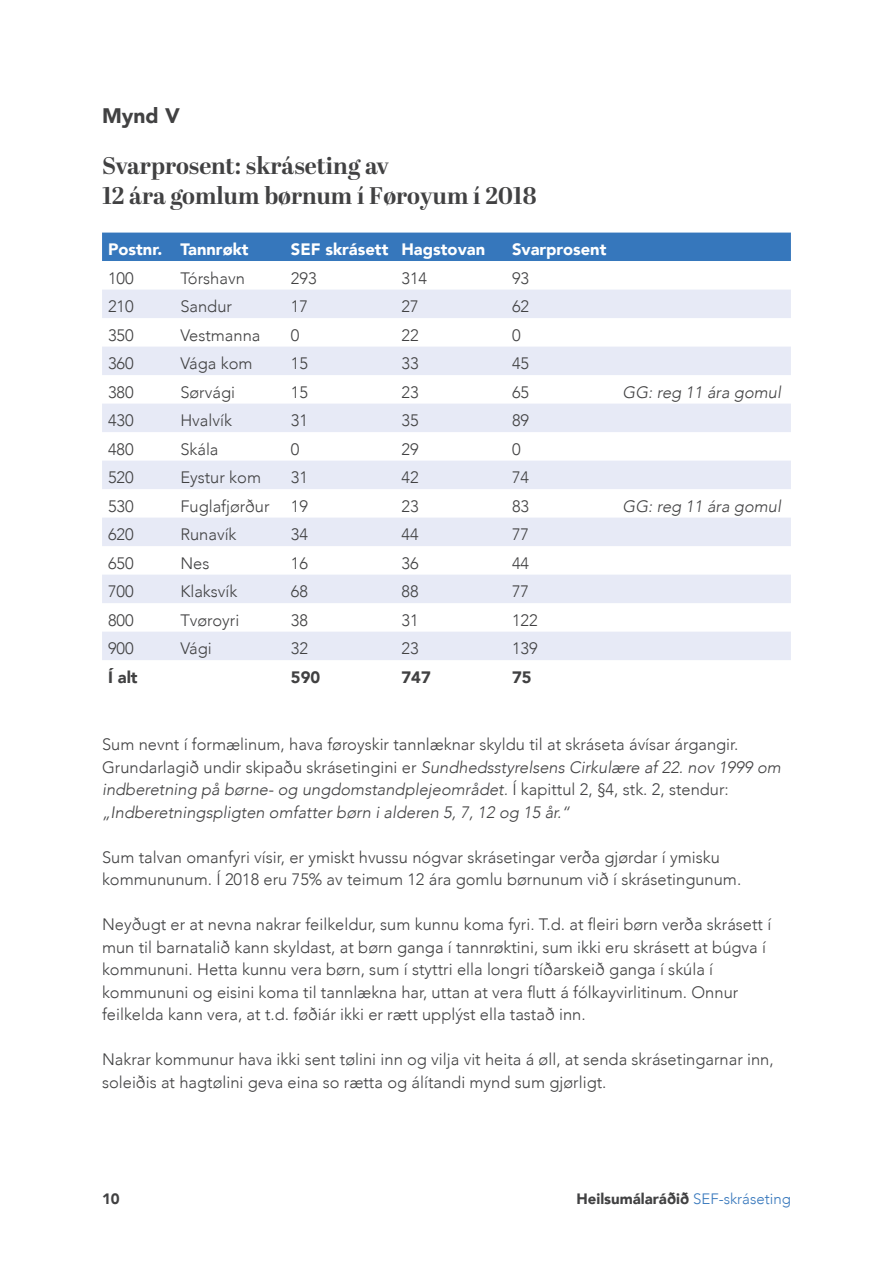
<style>
.page{position:relative;width:893px;height:1263px;background:#fff}
.page>*{position:absolute;margin:0;border:0;box-sizing:border-box;transform-origin:0 0}
.t1{font:700 24px/30px "Abril Display";color:#414142}
.t2{font:900 21px "Avenir";color:#414142}
.t3{font:300 16.5px/22.5px "Avenir";color:#414142}
.t4{font:900 16.5px "Avenir";color:#fff}
.t5{font:italic 300 16.5px "Avenir";color:#414142}
.t6{font:900 16.5px "Avenir";color:#414142}
.t7{font:900 15px "Avenir";color:#414142}
.s1{font-style:italic}
.s2{font-weight:300;color:#3677bc}
</style>
<div class="page">
<div style="left:102px;top:233px;width:689px;height:28px;background:#3677bc"></div>
<svg style="left:102px;top:290px;width:689px;height:370px;fill:#e7eaf6"></svg>
<p class="t2" style="left:102px;top:98px;width:79px">Mynd V</p>
<h1 class="t1" style="left:102px;top:152px;width:436px">Svarprosent: skráseting av<br>12 ára gomlum børnum í Føroyum í 2018</h1>
<p class="t4" style="left:108px;top:235px;width:142px">Postnr. Tannrøkt</p>
<p class="t4" style="left:291px;top:235px;width:196px">SEF skrásett Hagstovan</p>
<p class="t4" style="left:512px;top:235px;width:96px">Svarprosent</p>
<p class="t3" style="left:108px;top:267px;width:27px">100</p>
<p class="t3" style="left:180px;top:267px;width:66px">Tórshavn</p>
<p class="t3" style="left:291px;top:267px;width:27px">293</p>
<p class="t3" style="left:401px;top:267px;width:27px">314</p>
<p class="t3" style="left:512px;top:267px;width:19px">93</p>
<p class="t3" style="left:108px;top:295px;width:27px">210</p>
<p class="t3" style="left:180px;top:295px;width:53px">Sandur</p>
<p class="t3" style="left:291px;top:295px;width:19px">17</p>
<p class="t3" style="left:401px;top:295px;width:19px">27</p>
<p class="t3" style="left:512px;top:295px;width:19px">62</p>
<p class="t3" style="left:108px;top:324px;width:27px">350</p>
<p class="t3" style="left:180px;top:324px;width:82px">Vestmanna</p>
<p class="t3" style="left:291px;top:324px;width:10px">0</p>
<p class="t3" style="left:401px;top:324px;width:19px">22</p>
<p class="t3" style="left:512px;top:324px;width:10px">0</p>
<p class="t3" style="left:108px;top:352px;width:27px">360</p>
<p class="t3" style="left:180px;top:352px;width:74px">Vága kom</p>
<p class="t3" style="left:291px;top:352px;width:19px">15</p>
<p class="t3" style="left:401px;top:352px;width:19px">33</p>
<p class="t3" style="left:512px;top:352px;width:19px">45</p>
<p class="t3" style="left:108px;top:381px;width:27px">380</p>
<p class="t3" style="left:180px;top:381px;width:56px">Sørvági</p>
<p class="t3" style="left:291px;top:381px;width:19px">15</p>
<p class="t3" style="left:401px;top:381px;width:19px">23</p>
<p class="t3" style="left:512px;top:381px;width:19px">65</p>
<p class="t5" style="left:623px;top:382px;width:160px">GG: reg 11 ára gomul</p>
<p class="t3" style="left:108px;top:409px;width:27px">430</p>
<p class="t3" style="left:180px;top:409px;width:53px">Hvalvík</p>
<p class="t3" style="left:291px;top:409px;width:19px">31</p>
<p class="t3" style="left:401px;top:409px;width:19px">35</p>
<p class="t3" style="left:512px;top:409px;width:19px">89</p>
<p class="t3" style="left:108px;top:438px;width:27px">480</p>
<p class="t3" style="left:180px;top:438px;width:40px">Skála</p>
<p class="t3" style="left:291px;top:438px;width:10px">0</p>
<p class="t3" style="left:401px;top:438px;width:19px">29</p>
<p class="t3" style="left:512px;top:438px;width:10px">0</p>
<p class="t3" style="left:108px;top:466px;width:27px">520</p>
<p class="t3" style="left:180px;top:466px;width:82px">Eystur kom</p>
<p class="t3" style="left:291px;top:466px;width:19px">31</p>
<p class="t3" style="left:401px;top:466px;width:19px">42</p>
<p class="t3" style="left:512px;top:466px;width:19px">74</p>
<p class="t3" style="left:108px;top:495px;width:27px">530</p>
<p class="t3" style="left:180px;top:495px;width:91px">Fuglafjørður</p>
<p class="t3" style="left:291px;top:495px;width:19px">19</p>
<p class="t3" style="left:401px;top:495px;width:19px">23</p>
<p class="t3" style="left:512px;top:495px;width:19px">83</p>
<p class="t5" style="left:623px;top:496px;width:160px">GG: reg 11 ára gomul</p>
<p class="t3" style="left:108px;top:523px;width:27px">620</p>
<p class="t3" style="left:180px;top:523px;width:58px">Runavík</p>
<p class="t3" style="left:291px;top:523px;width:19px">34</p>
<p class="t3" style="left:401px;top:523px;width:19px">44</p>
<p class="t3" style="left:512px;top:523px;width:19px">77</p>
<p class="t3" style="left:108px;top:552px;width:27px">650</p>
<p class="t3" style="left:180px;top:552px;width:31px">Nes</p>
<p class="t3" style="left:291px;top:552px;width:19px">16</p>
<p class="t3" style="left:401px;top:552px;width:19px">36</p>
<p class="t3" style="left:512px;top:552px;width:19px">44</p>
<p class="t3" style="left:108px;top:580px;width:27px">700</p>
<p class="t3" style="left:180px;top:580px;width:59px">Klaksvík</p>
<p class="t3" style="left:291px;top:580px;width:19px">68</p>
<p class="t3" style="left:401px;top:580px;width:19px">88</p>
<p class="t3" style="left:512px;top:580px;width:19px">77</p>
<p class="t3" style="left:108px;top:609px;width:27px">800</p>
<p class="t3" style="left:180px;top:609px;width:61px">Tvøroyri</p>
<p class="t3" style="left:291px;top:609px;width:19px">38</p>
<p class="t3" style="left:401px;top:609px;width:19px">31</p>
<p class="t3" style="left:512px;top:609px;width:27px">122</p>
<p class="t3" style="left:108px;top:637px;width:27px">900</p>
<p class="t3" style="left:180px;top:637px;width:33px">Vági</p>
<p class="t3" style="left:291px;top:637px;width:19px">32</p>
<p class="t3" style="left:401px;top:637px;width:19px">23</p>
<p class="t3" style="left:512px;top:637px;width:27px">139</p>
<p class="t6" style="left:108px;top:663px;width:31px">Í alt</p>
<p class="t6" style="left:291px;top:663px;width:31px">590</p>
<p class="t6" style="left:401px;top:663px;width:31px">747</p>
<p class="t6" style="left:512px;top:663px;width:21px">75</p>
<p class="t3" style="left:102px;top:733px;width:680px">Sum nevnt í formælinum, hava føroyskir tannlæknar skyldu til at skráseta ávísar árgangir.<br>Grundarlagið undir skipaðu skrásetingini er <span class="s1">Sundhedsstyrelsens Cirkulære af 22. nov 1999 om indberetning på børne- og ungdomstandplejeområdet.</span> Í kapittul 2, §4, stk. 2, stendur: <span class="s1">„Indberetningspligten omfatter børn i alderen 5, 7, 12 og 15 år.“</span></p>
<p class="t3" style="left:102px;top:846px;width:641px">Sum talvan omanfyri vísir, er ymiskt hvussu nógvar skrásetingar verða gjørdar í ymisku kommununum. Í 2018 eru 75% av teimum 12 ára gomlu børnunum við í skrásetingunum.</p>
<p class="t3" style="left:102px;top:913px;width:671px">Neyðugt er at nevna nakrar feilkeldur, sum kunnu koma fyri. T.d. at fleiri børn verða skrásett í mun til barnatalið kann skyldast, at børn ganga í tannrøktini, sum ikki eru skrásett at búgva í kommununi. Hetta kunnu vera børn, sum í styttri ella longri tíðarskeið ganga í skúla í kommununi og eisini koma til tannlækna har, uttan at vera flutt á fólkayvirlitinum. Onnur feilkelda kann vera, at t.d. føðiár ikki er rætt upplýst ella tastað inn.</p>
<p class="t3" style="left:102px;top:1048px;width:673px">Nakrar kommunur hava ikki sent tølini inn og vilja vit heita á øll, at senda skrásetingarnar inn, soleiðis at hagtølini geva eina so rætta og álítandi mynd sum gjørligt.</p>
<p class="t7" style="left:102px;top:1186px;width:19px">10</p>
<p class="t7" style="left:576px;top:1186px;width:216px">Heilsumálaráðið <span class="s2">SEF-skráseting</span></p>
</div>
